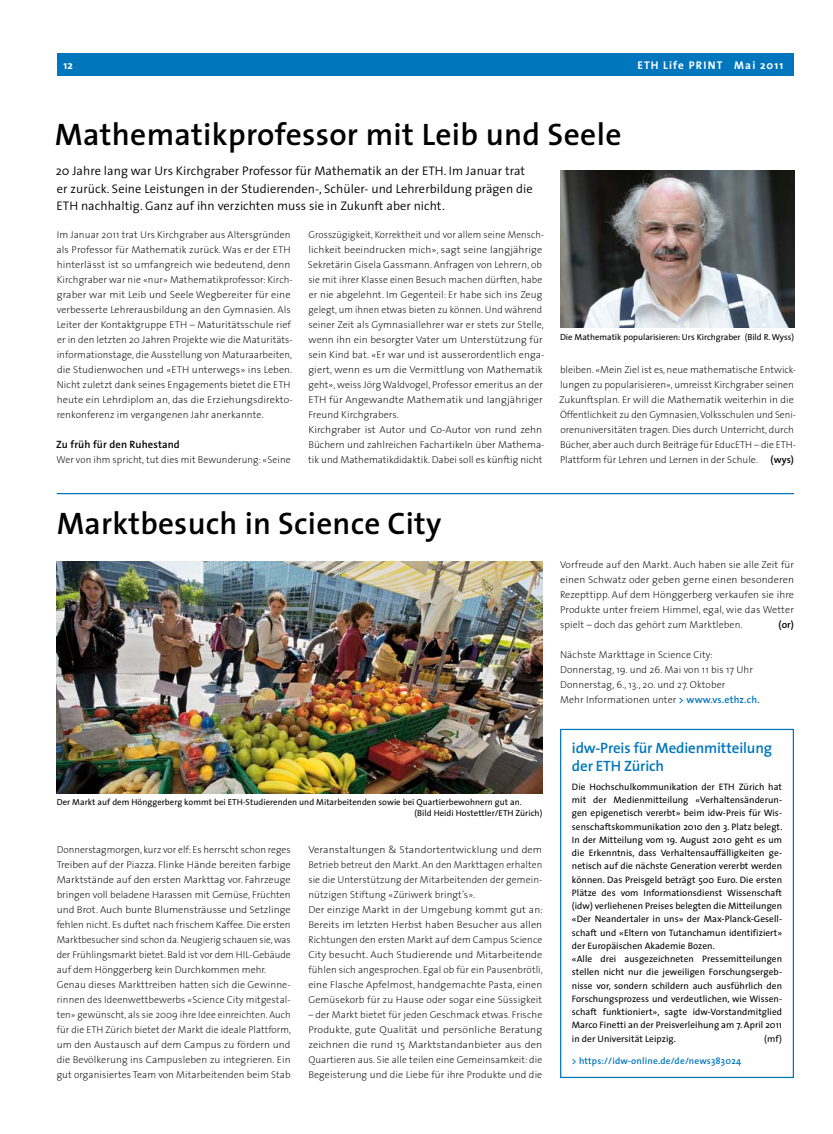
<style>
.page{position:relative;width:833px;height:1134px;background:#fff}
.page>*{position:absolute;margin:0;border:0;box-sizing:border-box;transform-origin:0 0}
.t1{font:600 31.25px "The Sans";letter-spacing:.005em;color:#000}
.t2{font:600 15px/18.8px "The Sans";letter-spacing:-.01em;color:#0076bd}
.t3{font:300 12.5px/17.5px "The Sans";letter-spacing:.005em;color:#000}
.t4{font:700 11.25px "The Sans";letter-spacing:.1em;color:#fff}
.t5{font:600 10.62px "The Sans";letter-spacing:.01em;color:#000}
.t6{font:200 10px/15px "The Sans";letter-spacing:.01em;color:#000}
.t7{font:200 10px/15px "The Sans";letter-spacing:.01em;color:#000;scale:.96 1}
.t8{font:200 10px/15px "The Sans";letter-spacing:.01em;color:#000;scale:1.05 1}
.t9{font:600 10px "The Sans";color:#000}
.t10{font:9.38px/13.2px "The Sans";letter-spacing:.005em;color:#000}
.t11{font:600 9.38px "The Sans";letter-spacing:.02em;color:#0076bd}
.t12{font:8.75px/11.2px "The Sans";letter-spacing:.005em;color:#000}
.s1{font-weight:600;color:#0076bd}
</style>
<div class="page">
<div style="left:80px;top:53px;width:714px;height:23px;background:#0076bd"></div>
<div style="left:57px;top:53px;width:23px;height:23px;background:#0076bd"></div>
<hr style="left:57px;top:493px;width:737px;height:1px;background:#0076bd">
<img style="left:560px;top:170px;width:234px;height:158px">
<div style="left:560px;top:729px;width:234px;height:349px;border:1px solid #0076bd"></div>
<img style="left:57px;top:561px;width:485px;height:232px">
<p class="t4" style="left:64px;top:55px;width:11px">12</p>
<p class="t4" style="left:637px;top:55px;width:147px">ETH Life PRINT Mai 2011</p>
<h1 class="t1" style="left:55px;top:108px;width:568px">Mathematikprofessor mit Leib und Seele</h1>
<p class="t3" style="left:56px;top:162px;width:478px">20 Jahre lang war Urs Kirchgraber Professor für Mathematik an der ETH. Im Januar trat er zurück. Seine Leistungen in der Studierenden-, Schüler- und Lehrerbildung prägen die<br>ETH nachhaltig. Ganz auf ihn verzichten muss sie in Zukunft aber nicht.</p>
<p class="t6" style="left:57px;top:227px;width:238px">Im Januar 2011 trat Urs Kirchgraber aus Altersgründen als Professor für Mathematik zurück. Was er der ETH hinterlässt ist so umfangreich wie bedeutend, denn Kirchgraber war nie «nur» Mathematikprofessor: Kirch&shy;graber war mit Leib und Seele Wegbereiter für eine verbesserte Lehrerausbildung an den Gymnasien. Als Leiter der Kontaktgruppe ETH – Maturitätsschule rief er in den letzten 20 Jahren Projekte wie die Maturitäts&shy;informationstage, die Ausstellung von Maturaarbeiten, die Studienwochen und «ETH unterwegs» ins Leben.<br>Nicht zuletzt dank seines Engagements bietet die ETH heute ein Lehrdiplom an, das die Erziehungsdirekto&shy;renkonferenz im vergangenen Jahr anerkannte.</p>
<p class="t5" style="left:56px;top:435px;width:125px">Zu früh für den Ruhestand</p>
<p class="t6" style="left:56px;top:452px;width:236px">Wer von ihm spricht, tut dies mit Bewunderung: «Seine</p>
<p class="t7" style="left:308px;top:227px;width:248px">Grosszügigkeit, Korrektheit und vor allem seine Mensch&shy;lichkeit beeindrucken mich», sagt seine langjährige Sekretärin Gisela Gassmann. Anfragen von Lehrern, ob sie mit ihrer Klasse einen Besuch machen dürften, habe er nie abgelehnt. Im Gegenteil: Er habe sich ins Zeug gelegt, um ihnen etwas bieten zu können. Und während seiner Zeit als Gymnasiallehrer war er stets zur Stelle, wenn ihn ein besorgter Vater um Unterstützung für sein Kind bat. «Er war und ist ausserordentlich enga&shy;giert, wenn es um die Vermittlung von Mathematik geht», weiss Jörg Waldvogel, Professor emeritus an der ETH für Angewandte Mathematik und langjähriger Freund Kirchgrabers.<br>Kirchgraber ist Autor und Co-Autor von rund zehn Büchern und zahlreichen Fachartikeln über Mathema&shy;tik und Mathematikdidaktik. Dabei soll es künftig nicht</p>
<p class="t12" style="left:560px;top:331px;width:235px">Die Mathematik popularisieren: Urs Kirchgraber (Bild R. Wyss)</p>
<p class="t6" style="left:559px;top:362px;width:238px">bleiben. «Mein Ziel ist es, neue mathematische Entwick&shy;lungen zu popularisieren», umreisst Kirchgraber seinen Zukunftsplan. Er will die Mathematik weiterhin in die Öffentlichkeit zu den Gymnasien, Volksschulen und Seni&shy;orenuniversitäten tragen. Dies durch Unterricht, durch Bücher, aber auch durch Beiträge für EducETH – die ETH-Plattform für Lehren und Lernen in der Schule.</p>
<p class="t9" style="left:770px;top:451px;width:25px">(wys)</p>
<h1 class="t1" style="left:57px;top:497px;width:386px">Marktbesuch in Science City</h1>
<p class="t12" style="left:414px;top:796px;width:129px;text-indent:-358px">Der Markt auf dem Hönggerberg kommt bei ETH-Studierenden und Mitarbeitenden sowie bei Quartierbewohnern gut an.<br>(Bild Heidi Hostettler/ETH Zürich)</p>
<p class="t6" style="left:57px;top:842px;width:236px">Donnerstagmorgen, kurz vor elf: Es herrscht schon reges Treiben auf der Piazza. Flinke Hände bereiten farbige Marktstände auf den ersten Markttag vor. Fahrzeuge bringen voll beladene Harassen mit Gemüse, Früchten und Brot. Auch bunte Blumensträusse und Setzlinge fehlen nicht. Es duftet nach frischem Kaffee. Die ersten Marktbesucher sind schon da. Neugierig schauen sie, was der Frühlingsmarkt bietet. Bald ist vor dem HIL-Gebäude auf dem Hönggerberg kein Durchkommen mehr.<br>Genau dieses Markttreiben hatten sich die Gewinne&shy;rinnen des Ideenwettbewerbs «Science City mitgestal&shy;ten» gewünscht, als sie 2009 ihre Idee einreichten. Auch für die ETH Zürich bietet der Markt die ideale Plattform, um den Austausch auf dem Campus zu fördern und die Bevölkerung ins Campusleben zu integrieren. Ein gut organisiertes Team von Mitarbeitenden beim Stab</p>
<p class="t8" style="left:308px;top:842px;width:225px">Veranstaltungen &amp; Standortentwicklung und dem Betrieb betreut den Markt. An den Markttagen erhalten sie die Unterstützung der Mitarbeitenden der gemein&shy;nützigen Stiftung «Züriwerk bringt’s».<br>Der einzige Markt in der Umgebung kommt gut an:<br>Bereits im letzten Herbst haben Besucher aus allen Richtungen den ersten Markt auf dem Campus Science City besucht. Auch Studierende und Mitarbeitende fühlen sich angesprochen. Egal ob für ein Pausenbrötli, eine Flasche Apfelmost, handgemachte Pasta, einen Gemüsekorb für zu Hause oder sogar eine Süssigkeit</p>
<p class="t6" style="left:308px;top:1007px;width:235px;text-align:justify">– der Markt bietet für jeden Geschmack etwas. Frische Produkte, gute Qualität und persönliche Beratung zeichnen die rund 15 Marktstandanbieter aus den Quartieren aus. Sie alle teilen eine Gemeinsamkeit: die Begeisterung und die Liebe für ihre Produkte und die</p>
<p class="t6" style="left:560px;top:557px;width:235px;text-align:justify">Vorfreude auf den Markt. Auch haben sie alle Zeit für einen Schwatz oder geben gerne einen besonderen Rezepttipp. Auf dem Hönggerberg verkaufen sie ihre Produkte unter freiem Himmel, egal, wie das Wetter spielt – doch das gehört zum Marktleben.</p>
<p class="t9" style="left:778px;top:616px;width:17px">(or)</p>
<p class="t6" style="left:560px;top:647px;width:201px">Nächste Markttage in Science City:<br>Donnerstag, 19. und 26. Mai von 11 bis 17 Uhr Donnerstag, 6., 13., 20. und 27. Oktober<br>Mehr Informationen unter <span class="s1">&gt; www.vs.ethz.ch.</span></p>
<h2 class="t2" style="left:572px;top:738px;width:202px">idw-Preis für Medienmitteilung der ETH Zürich</h2>
<p class="t10" style="left:572px;top:780px;width:212px">Die Hochschulkommunikation der ETH Zürich hat mit der Medienmitteilung «Verhaltensänderun&shy;gen epigenetisch vererbt» beim idw-Preis für Wis&shy;senschaftskommunikation 2010 den 3. Platz belegt.<br>In der Mitteilung vom 19. August 2010 geht es um die Erkenntnis, dass Verhaltensauffälligkeiten ge&shy;netisch auf die nächste Generation vererbt werden können. Das Preisgeld beträgt 500 Euro. Die ersten Plätze des vom Informationsdienst Wissenschaft (idw) verliehenen Preises belegten die Mitteilungen «Der Neandertaler in uns» der Max-Planck-Gesell&shy;schaft und «Eltern von Tutanchamun identifiziert» der Europäischen Akademie Bozen.<br>«Alle drei ausgezeichneten Pressemitteilungen stellen nicht nur die jeweiligen Forschungsergeb&shy;nisse vor, sondern schildern auch ausführlich den Forschungsprozess und verdeutlichen, wie Wissen&shy;schaft funktioniert», sagte idw-Vorstandmitglied Marco Finetti an der Preisverleihung am 7. April 2011 in der Universität Leipzig.</p>
<p class="t10" style="left:764px;top:1031px;width:19px">(mf)</p>
<p class="t11" style="left:572px;top:1053px;width:171px">&gt; https://idw-online.de/de/news383024</p>
</div>
